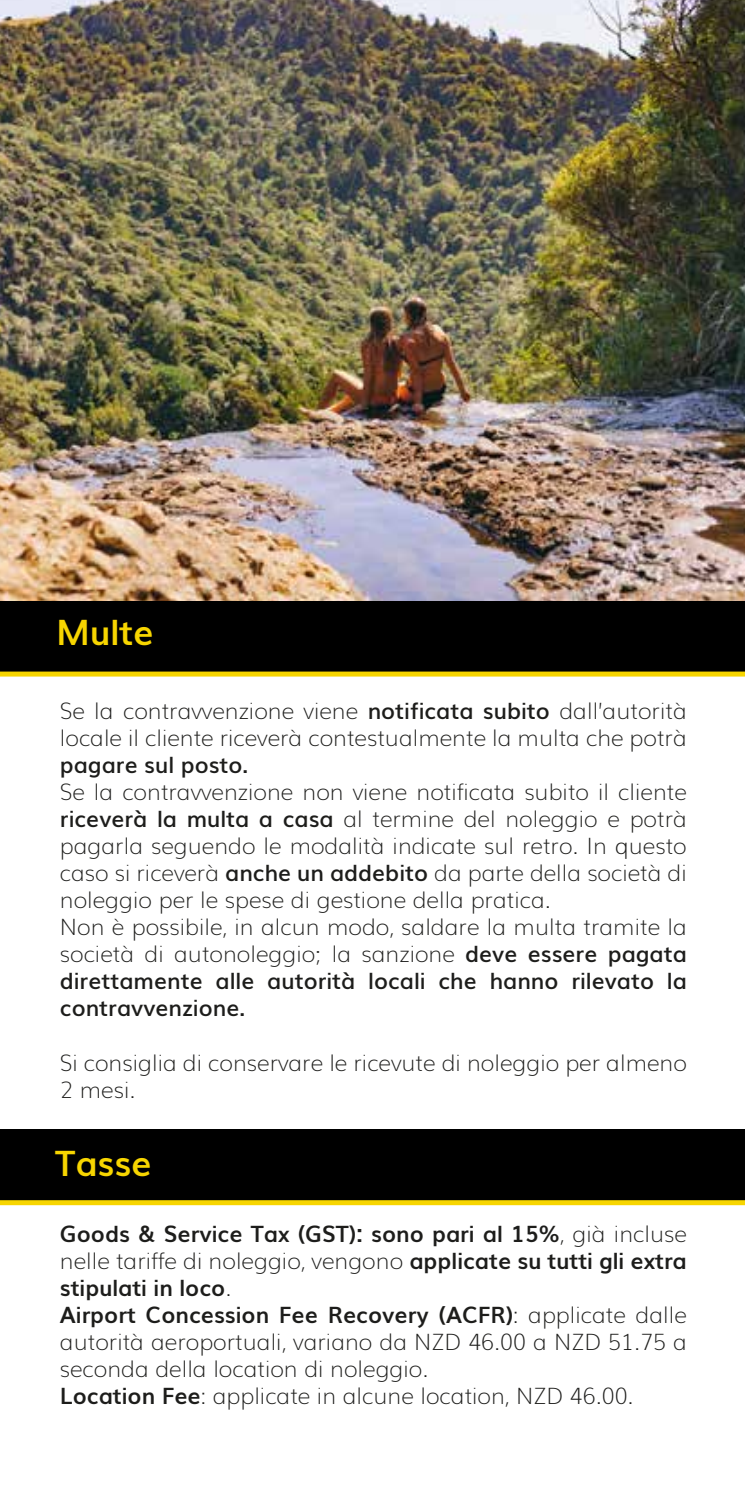
<style>
.page{position:relative;width:745px;height:1489px;background:#fff}
.page>*{position:absolute;margin:0;border:0;box-sizing:border-box;transform-origin:0 0}
.t1{font:700 35px "Muli";color:#f7d500}
.t2{font:200 22.5px/27px "Muli";color:#1d1d1b}
.t3{font:600 22.5px "Muli";color:#1d1d1b}
.s1{font-weight:600}
.s2{font-weight:700}
</style>
<div class="page">
<img style="left:0;top:0;width:744px;height:601px">
<div style="left:0;top:1129px;width:744px;height:73px;background:#000"></div>
<div style="left:0;top:601px;width:744px;height:74px;background:#000"></div>
<div style="left:0;top:671px;width:744px;height:5px;background:#f7d500"></div>
<div style="left:0;top:1200px;width:744px;height:5px;background:#f7d500"></div>
<h1 class="t1" style="left:56px;top:604px;width:99px">Multe</h1>
<p class="t2" style="left:60px;top:696px;width:628px">Se la contravvenzione viene <span class="s1">notificata subito</span> dall’autorità locale il cliente riceverà contestualmente la multa che potrà</p>
<p class="t3" style="left:60px;top:746px;width:190px">pagare sul posto.</p>
<p class="t2" style="left:60px;top:777px;width:628px">Se la contravvenzione non viene notificata subito il cliente <span class="s1">riceverà la multa a casa</span> al termine del noleggio e potrà pagarla seguendo le modalità indicate sul retro. In questo caso si riceverà <span class="s1">anche un addebito</span> da parte della società di noleggio per le spese di gestione della pratica.<br>Non è possibile, in alcun modo, saldare la multa tramite la società di autonoleggio; la sanzione <span class="s1">deve essere pagata direttamente alle autorità locali che hanno rilevato la contravvenzione.</span></p>
<p class="t2" style="left:60px;top:1047px;width:628px">Si consiglia di conservare le ricevute di noleggio per almeno<br>2 mesi.</p>
<h1 class="t1" style="left:55px;top:1134px;width:98px">Tasse</h1>
<p class="t2" style="left:60px;top:1218px;width:628px"><span class="s2">Goods &amp; Service Tax (GST): sono pari al 15%</span>, già incluse nelle tariffe di noleggio, vengono <span class="s2">applicate su tutti gli extra stipulati in loco</span>.<br><span class="s2">Airport Concession Fee Recovery (ACFR)</span>: applicate dalle autorità aeroportuali, variano da NZD 46.00 a NZD 51.75 a seconda della location di noleggio.<br><span class="s2">Location Fee</span>: applicate in alcune location, NZD 46.00.</p>
</div>
